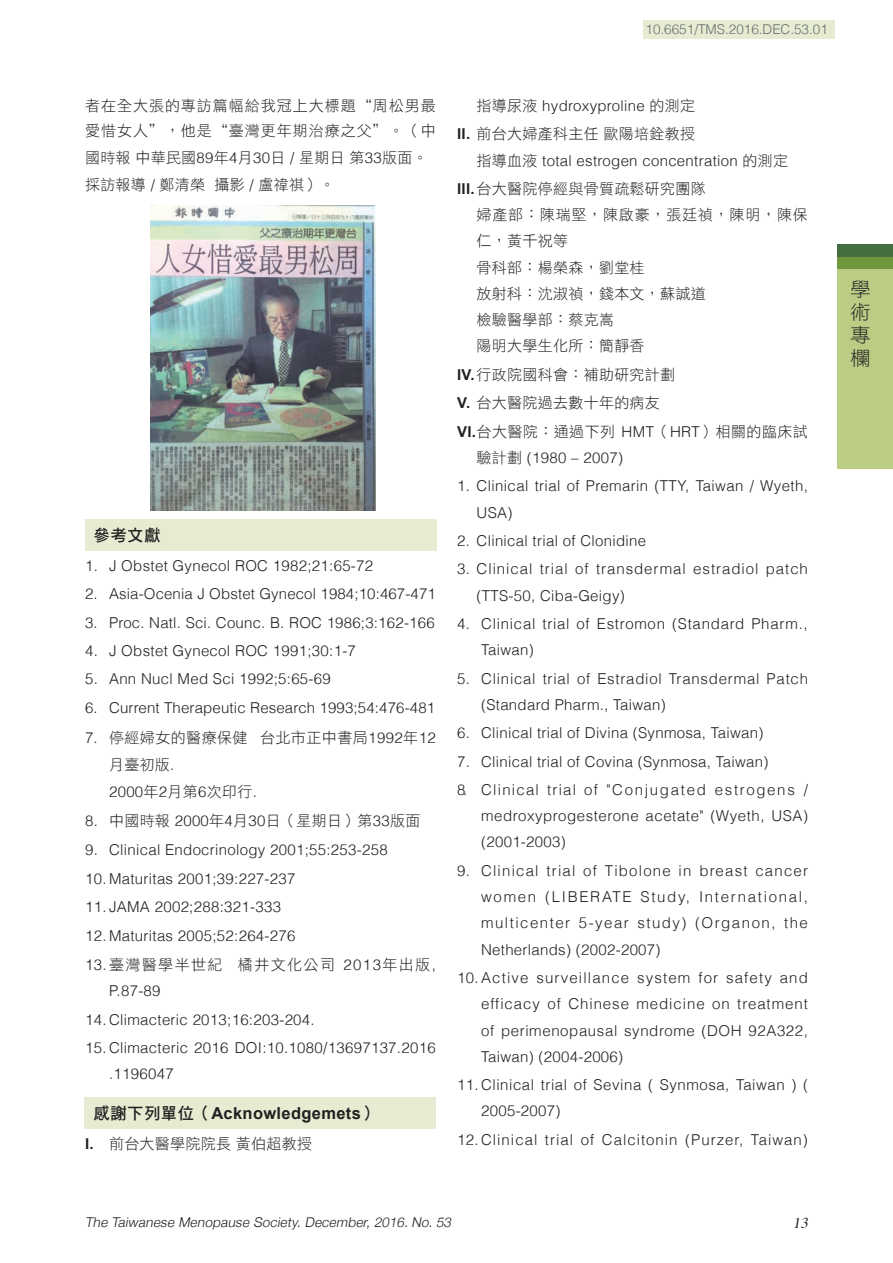
<style>
.page{position:relative;width:893px;height:1263px;background:#fff}
.page>*{position:absolute;margin:0;border:0;box-sizing:border-box;transform-origin:0 0}
.t1{font:19.5px/22.8px "DF Hei Std W3";color:#231f20;text-align:justify;scale:1.06 1}
.t2{font:700 16.5px "Arial";letter-spacing:.02em;color:#231f20}
.t3{font:16.5px "DF Hei Std W7";color:#231f20}
.t4{font:300 15px/26.2px "Helvetica";letter-spacing:.02em;color:#231f20}
.t5{font:15px/26.2px "DF Hei Std W3";letter-spacing:.02em;color:#231f20}
.t6{font:300 15px/26.2px "Helvetica";letter-spacing:.05em;color:#231f20}
.t7{font:300 15px/26.2px "Helvetica";letter-spacing:.065em;color:#231f20}
.t8{font:15px/25.5px "DF Hei Std W3";letter-spacing:.065em;color:#231f20}
.t9{font:15px "DF Hei Std W3";letter-spacing:.095em;color:#231f20}
.t10{font:italic 15px "Times";color:#231f20}
.t11{font:italic 300 13.5px "Helvetica Neue";color:#231f20}
.t12{font:300 13.5px "Helvetica";color:#6c6d70}
.s1{font-family:"Helvetica";font-weight:300}
.s2{font-family:"DF Hei Std W3";font-weight:400}
.s3{font-family:"DF Hei Std W7";font-weight:400}
.s4{font-family:"Arial";font-weight:700}
</style>
<div class="page">
<div style="left:85px;top:519px;width:351px;height:32px;background:#e5ecd2"></div>
<div style="left:85px;top:1097px;width:351px;height:31px;background:#e5ecd2"></div>
<div style="left:643px;top:20px;width:192px;height:19px;background:#e5ecd2"></div>
<img style="left:151px;top:205px;width:224px;height:306px">
<div style="left:837px;top:244px;width:56px;height:225px;background:#bbcd85"></div>
<div style="left:837px;top:244px;width:56px;height:25px;background:#426e40"></div>
<div style="left:837px;top:257px;width:56px;height:12px;background:#71973e"></div>
<p class="t12" style="left:645px;top:19px;width:184px">10.6651/TMS.2016.DEC.53.01</p>
<p class="t8" style="left:85px;top:93px;width:352px">者在全大張的專訪篇幅給我冠上大標題“周松男最愛惜女人”，他是“臺灣更年期治療之父”。（中</p>
<p class="t5" style="left:85px;top:144px;width:344px;line-height:27px">國時報中華民國<span class="s1">89</span>年<span class="s1">4</span>月<span class="s1">30</span>日 <span class="s1">/</span> 星期日第<span class="s1">33</span>版面。採訪報導 <span class="s1">/</span> 鄭清榮 攝影 <span class="s1">/</span> 盧禕祺）。</p>
<p class="t3" style="left:94px;top:526px;width:68px">參考文獻</p>
<p class="t4" style="left:85px;top:552px;width:290px">1. J Obstet Gynecol ROC 1982;21:65-72</p>
<p class="t4" style="left:85px;top:580px;width:352px">2. Asia-Ocenia J Obstet Gynecol 1984;10:467-471</p>
<p class="t4" style="left:85px;top:608px;width:351px">3. Proc. Natl. Sci. Counc. B. ROC 1986;3:162-166</p>
<p class="t4" style="left:85px;top:637px;width:272px">4. J Obstet Gynecol ROC 1991;30:1-7</p>
<p class="t4" style="left:85px;top:665px;width:247px">5. Ann Nucl Med Sci 1992;5:65-69</p>
<p class="t4" style="left:85px;top:694px;width:352px">6. Current Therapeutic Research 1993;54:476-481</p>
<p class="t5" style="left:109px;top:723px;width:328px;line-height:27px;text-indent:-24px"><span class="s1">7.</span> 停經婦女的醫療保健 台北市正中書局<span class="s1">1992</span>年<span class="s1">12</span>月臺初版<span class="s1">.</span></p>
<p class="t4" style="left:109px;top:777px;width:149px">2000<span class="s2">年</span>2<span class="s2">月第</span>6<span class="s2">次印行</span>.</p>
<p class="t5" style="left:85px;top:807px;width:337px"><span class="s1">8.</span> 中國時報 <span class="s1">2000</span>年<span class="s1">4</span>月<span class="s1">30</span>日（星期日）第<span class="s1">33</span>版面</p>
<p class="t4" style="left:85px;top:836px;width:304px">9. Clinical Endocrinology 2001;55:253-258</p>
<p class="t4" style="left:85px;top:865px;width:212px">10. Maturitas 2001;39:227-237</p>
<p class="t4" style="left:85px;top:893px;width:197px">11. JAMA 2002;288:321-333</p>
<p class="t4" style="left:85px;top:921px;width:212px">12. Maturitas 2005;52:264-276</p>
<p class="t9" style="left:85px;top:956px;width:352px"><span class="s1">13.</span> 臺灣醫學半世紀 橘井文化公司 <span class="s1">2013</span>年出版<span class="s1">,</span></p>
<p class="t4" style="left:109px;top:977px;width:53px">P.87-89</p>
<p class="t4" style="left:85px;top:1005px;width:231px">14. Climacteric 2013;16:203-204.</p>
<p class="t4" style="left:109px;top:1034px;width:328px;text-indent:-24px">15. Climacteric 2016 DOI:10.1080/13697137.2016 .1196047</p>
<p class="t2" style="left:94px;top:1102px;width:286px"><span class="s3">感謝下列單位（</span>Acknowledgemets<span class="s3">）</span></p>
<p class="t5" style="left:85px;top:1130px;width:229px"><span class="s4">I.</span> 前台大醫學院院長黃伯超教授</p>
<p class="t4" style="left:477px;top:92px;width:220px"><span class="s2">指導尿液</span> hydroxyproline <span class="s2">的測定</span></p>
<p class="t5" style="left:457px;top:121px;width:239px"><span class="s4">II.</span> 前台大婦產科主任歐陽培銓教授</p>
<p class="t4" style="left:477px;top:146px;width:313px"><span class="s2">指導血液</span> total estrogen concentration <span class="s2">的測定</span></p>
<p class="t5" style="left:477px;top:175px;width:333px;text-indent:-20px"><span class="s4">III.</span>台大醫院停經與骨質疏鬆研究團隊<br>婦產部：陳瑞堅，陳啟豪，張廷禎，陳明，陳保仁，黃千祝等<br>骨科部：楊榮森，劉堂桂<br>放射科：沈淑禎，錢本文，蘇誠道<br>檢驗醫學部：蔡克嵩<br>陽明大學生化所：簡靜香</p>
<p class="t5" style="left:457px;top:360px;width:352px;line-height:28.3px"><span class="s4">IV.</span>行政院國科會：補助研究計劃<br><span class="s4">V.</span> 台大醫院過去數十年的病友<br><span class="s4">VI.</span> 台大醫院：通過下列 <span class="s1">HMT</span>（<span class="s1">HRT</span>）相關的臨床試</p>
<p class="t4" style="left:477px;top:444px;width:148px"><span class="s2">驗計劃</span> (1980 – 2007)</p>
<p class="t4" style="left:477px;top:472px;width:333px;text-indent:-19px">1. Clinical trial of Premarin (TTY, Taiwan / Wyeth,<br>USA)</p>
<p class="t4" style="left:457px;top:527px;width:191px">2. Clinical trial of Clonidine</p>
<p class="t7" style="left:477px;top:555px;width:333px;text-indent:-19px">3. Clinical trial of transdermal estradiol patch (TTS-50, Ciba-Geigy)</p>
<p class="t6" style="left:481px;top:610px;width:328px;text-indent:-24px">4. Clinical trial of Estromon (Standard Pharm.,<br>Taiwan)</p>
<p class="t6" style="left:481px;top:664px;width:328px;text-indent:-24px">5. Clinical trial of Estradiol Transdermal Patch (Standard Pharm., Taiwan)</p>
<p class="t4" style="left:457px;top:719px;width:308px">6. Clinical trial of Divina (Synmosa, Taiwan)</p>
<p class="t4" style="left:457px;top:747px;width:313px">7. Clinical trial of Covina (Synmosa, Taiwan)</p>
<p class="t4" style="left:481px;top:776px;width:328px;text-align:justify;text-indent:-24px">8. Clinical trial of "Conjugated estrogens / medroxyprogesterone acetate" (Wyeth, USA) (2001-2003)</p>
<p class="t4" style="left:481px;top:857px;width:328px;text-align:justify;text-indent:-24px">9. Clinical trial of Tibolone in breast cancer women (LIBERATE Study, International, multicenter 5-year study) (Organon, the Netherlands) (2002-2007)</p>
<p class="t4" style="left:481px;top:964px;width:328px;text-align:justify;text-indent:-24px">10. Active surveillance system for safety and efficacy of Chinese medicine on treatment of perimenopausal syndrome (DOH 92A322, Taiwan) (2004-2006)</p>
<p class="t4" style="left:481px;top:1071px;width:328px;text-indent:-24px">11. Clinical trial of Sevina ( Synmosa, Taiwan ) (<br>2005-2007)</p>
<p class="t7" style="left:457px;top:1125px;width:352px">12. Clinical trial of Calcitonin (Purzer, Taiwan)</p>
<h1 class="t1" style="left:850px;top:278px;width:20px">學術專欄</h1>
<p class="t11" style="left:85px;top:1211px;width:371px">The Taiwanese Menopause Society.December,2016.No.53</p>
<p class="t10" style="left:793px;top:1209px;width:21px">13</p>
</div>
